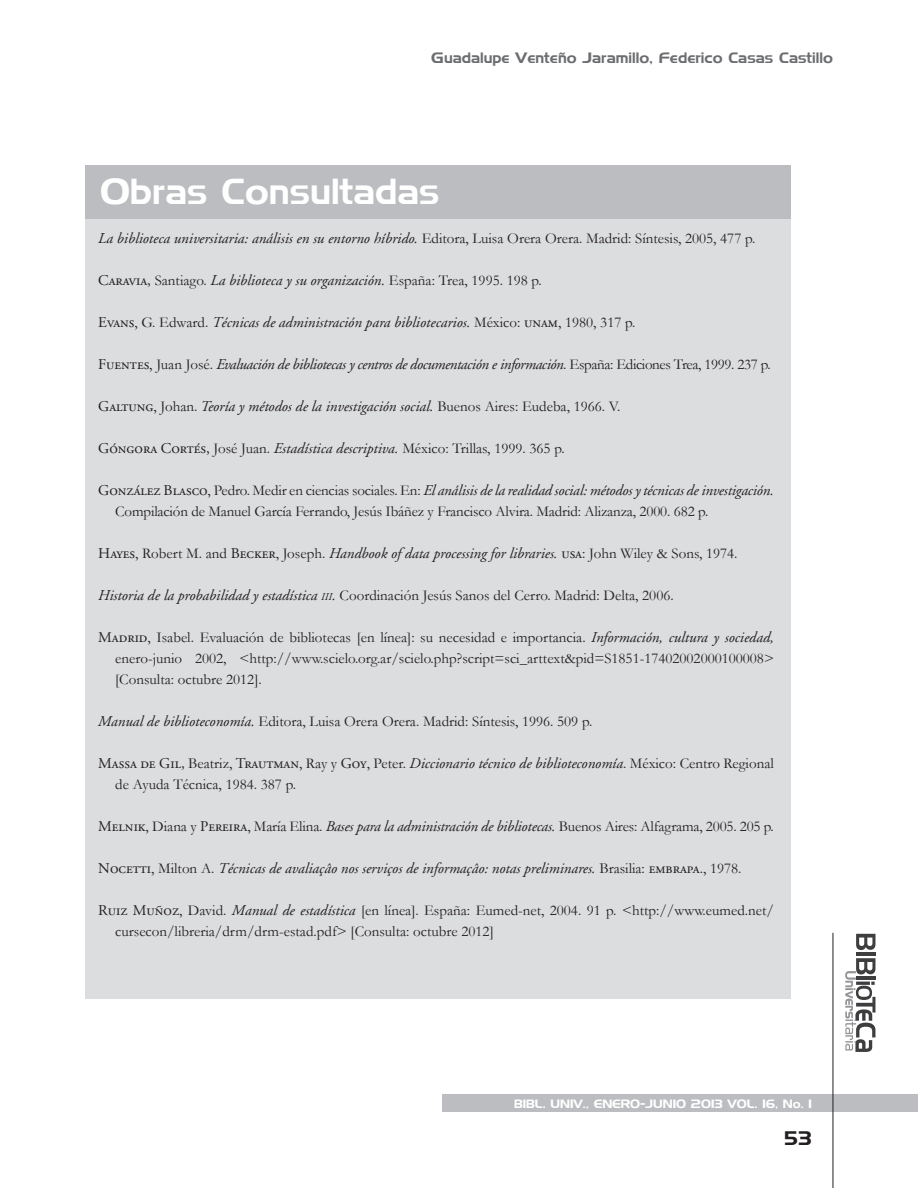
<style>
.page{position:relative;width:918px;height:1188px;background:#fff}
.page>*{position:absolute;margin:0;border:0;box-sizing:border-box;transform-origin:0 0}
.RESUMEN_-_Titulo{font:36px "Denmark";color:#fff}
.t1{font:19.5px "Denmark";color:#231f20}
.Referencias{font:15px/21px "Garamond";color:#231f20}
.Referencias-2{font:italic 15px "Adobe Garamond LT";color:#231f20}
.Referencias-3{font:italic 15px "Adobe Garamond LT";letter-spacing:-.025em;color:#231f20}
.Autor{font:15px "Denmark";color:#6c6d70}
.t2{font:12px "Denmark";color:#fff}
.s1{font-family:"Garamond";font-style:normal}
.s2{font-family:"Adobe Garamond Regular SC"}
.s3{font-family:"Adobe Garamond LT";font-style:italic}
.s4{font-family:"Adobe Garamond Regular SC";font-style:normal}
.s5{font-family:"Adobe Garamond LT";font-style:italic;font-size:10.5px}
</style>
<div class="page">
<div style="left:442px;top:1094px;width:476px;height:17px;background:#bcbdc0"></div>
<hr style="left:833px;top:933px;width:1px;height:255px;background:#231f20">
<svg style="left:856px;top:934px;width:19px;height:16px"></svg>
<hr style="left:856px;top:952px;width:19px;height:4px;background:#3e3e3f">
<svg style="left:845px;top:958px;width:30px;height:94px"></svg>
<div style="left:86px;top:219px;width:705px;height:780px;background:#dcdddf"></div>
<div style="left:85px;top:165px;width:705px;height:54px;background:#bcbdc0"></div>
<p class="Autor" style="left:431px;top:49px;width:403px">Guadalupe Venteño Jaramillo, Federico Casas Castillo</p>
<p class="RESUMEN_-_Titulo" style="left:100px;top:170px;width:341px">Obras Consultadas</p>
<p class="Referencias-2" style="left:98px;top:230px;width:659px">La biblioteca universitaria: análisis en su entorno híbrido. <span class="s1">Editora, Luisa Orera Orera. Madrid: Síntesis, 2005, 477 p.</span></p>
<p class="Referencias" style="left:98px;top:269px;width:445px"><span class="s2">Caravia,</span> Santiago. <span class="s3">La biblioteca y su organización.</span> España: Trea, 1995. 198 p.</p>
<p class="Referencias-2" style="left:98px;top:314px;width:539px"><span class="s4">Evans</span><span class="s1">, G. Edward.</span> Técnicas de administración para bibliotecarios. <span class="s1">México:</span> <span class="s4">unam</span><span class="s1">, 1980, 317 p.</span></p>
<p class="Referencias-3" style="left:98px;top:356px;width:674px"><span class="s4">Fuentes</span><span class="s1">, Juan José.</span> Evaluación de bibliotecas y centros de documentación e información<span class="s1">. España: Ediciones Trea, 1999. 237 p.</span></p>
<p class="Referencias-2" style="left:98px;top:398px;width:524px"><span class="s4">Galtung</span><span class="s1">, Johan.</span> Teoría y métodos de la investigación social. <span class="s1">Buenos Aires: Eudeba, 1966. V.</span></p>
<p class="Referencias" style="left:98px;top:437px;width:468px"><span class="s2">Góngora Cortés,</span> José Juan. <span class="s3">Estadística descriptiva.</span> México: Trillas, 1999. 365 p.</p>
<p class="Referencias" style="left:115px;top:479px;width:660px;text-indent:-17px"><span class="s2">González Blasco</span>, Pedro. Medir en ciencias sociales. En: <span class="s3">El análisis de la realidad social: métodos y técnicas de investigación.<br></span>Compilación de Manuel García Ferrando, Jesús Ibáñez y Francisco Alvira. Madrid: Alizanza, 2000. 682 p.</p>
<p class="Referencias" style="left:98px;top:542px;width:641px"><span class="s2">Hayes</span>, Robert M. and <span class="s2">Becker</span>, Joseph. <span class="s3">Handbook of data processing for libraries.</span> <span class="s2">usa</span>: John Wiley &amp; Sons, 1974.</p>
<p class="Referencias" style="left:98px;top:584px;width:577px"><span class="s3">Historia de la probabilidad y estadística</span> <span class="s5">iii</span><span class="s3">.</span> Coordinación Jesús Sanos del Cerro. Madrid: Delta, 2006.</p>
<p class="Referencias" style="left:115px;top:626px;width:660px;text-align:justify;text-indent:-17px"><span class="s2">Madrid</span>, Isabel. Evaluación de bibliotecas [en línea]: su necesidad e importancia. <span class="s3">Información, cultura y sociedad, </span>enero-junio 2002, &lt;http://www.scielo.org.ar/scielo.php?script=sci_arttext&amp;pid=S1851-17402002000100008&gt; [Consulta: octubre 2012].</p>
<p class="Referencias" style="left:98px;top:710px;width:496px"><span class="s3">Manual de biblioteconomía.</span> Editora, Luisa Orera Orera. Madrid: Síntesis, 1996. 509 p.</p>
<p class="Referencias" style="left:115px;top:752px;width:660px;text-indent:-17px"><span class="s2">Massa de Gil,</span> Beatriz, <span class="s2">Trautman</span>, Ray y <span class="s2">Goy</span>, Peter. <span class="s3">Diccionario técnico de biblioteconomía</span>. México: Centro Regional de Ayuda Técnica, 1984. 387 p.</p>
<p class="Referencias" style="left:98px;top:815px;width:677px"><span class="s2">Melnik</span>, Diana y <span class="s2">Pereira</span>, María Elina. <span class="s3">Bases para la administración de bibliotecas.</span> Buenos Aires: Alfagrama, 2005. 205 p.</p>
<p class="Referencias-2" style="left:98px;top:860px;width:645px"><span class="s4">Nocetti</span><span class="s1">, Milton A.</span> Técnicas de avaliaçâo nos serviços de informaçâo: notas preliminares. <span class="s1">Brasilia:</span> <span class="s4">embrapa</span><span class="s1">., 1978.</span></p>
<p class="Referencias" style="left:115px;top:899px;width:660px;text-indent:-17px"><span class="s2">Ruiz Muñoz</span>, David. <span class="s3">Manual de estadística</span> [en línea]. España: Eumed-net, 2004. 91 p. &lt;http://www.eumed.net/ cursecon/libreria/drm/drm-estad.pdf&gt; [Consulta: octubre 2012]</p>
<p class="t2" style="left:514px;top:1096px;width:299px">BIBL. UNIV., ENERO-JUNIO 2013 VOL. 16, No. 1</p>
<h2 class="t1" style="left:784px;top:1127px;width:29px">53</h2>
</div>
